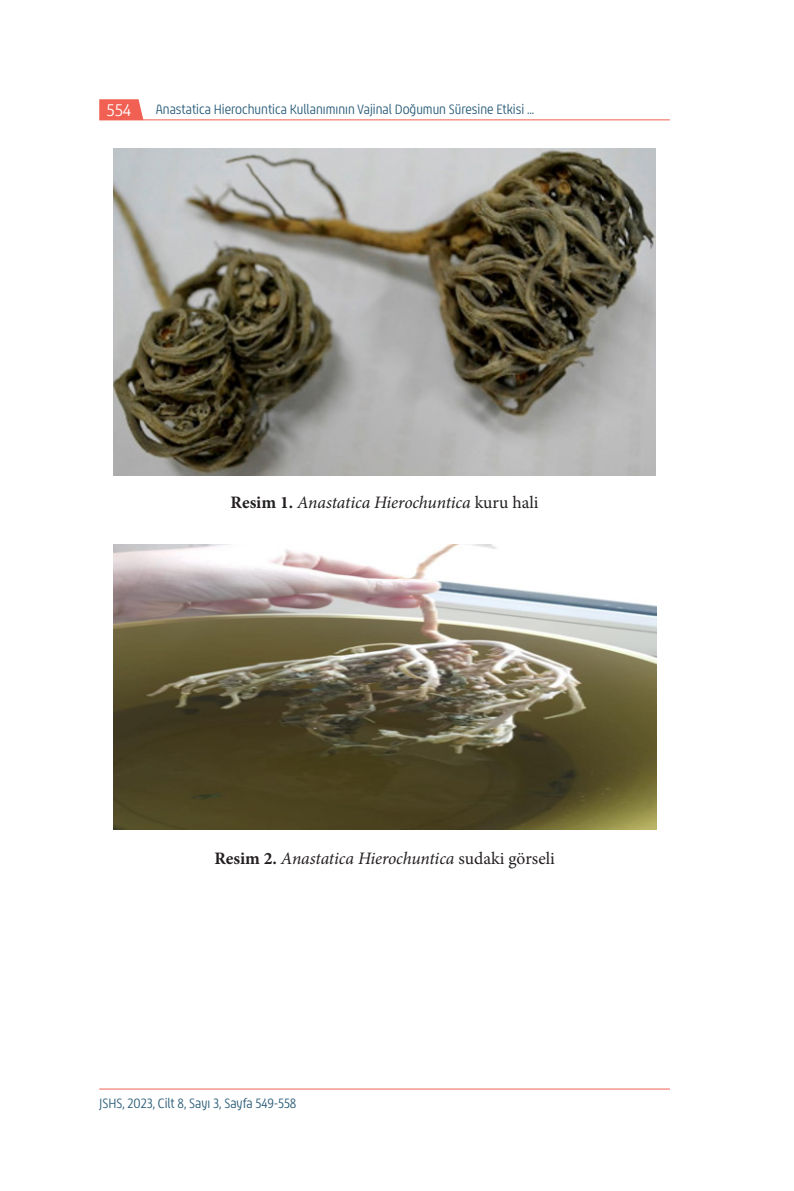
<style>
.page{position:relative;width:794px;height:1191px;background:#fff}
.page>*{position:absolute;margin:0;border:0;box-sizing:border-box;transform-origin:0 0}
.ANA_METİN{font:italic 17.5px "Minion Pro";letter-spacing:-.01em;color:#231f20}
.t1{font:17.5px "Chypre Nor Boo";color:#fff}
.t2{font:14px "Chypre Con Boo";color:#285b77}
.s1{font-weight:700;font-style:normal}
.s2{font-style:normal}
</style>
<div class="page">
<svg style="left:99px;top:99px;width:44px;height:21px"></svg>
<hr style="left:99px;top:120px;width:571px;height:1px;background:#f16153">
<hr style="left:99px;top:1088px;width:571px;height:1px;background:#f16153">
<img style="left:113px;top:544px;width:543px;height:285px">
<img style="left:113px;top:149px;width:543px;height:326px">
<p class="t1" style="left:106px;top:100px;width:26px">554</p>
<p class="t2" style="left:156px;top:101px;width:380px">Anastatica Hierochuntica Kullanımının Vajinal Doğumun Süresine Etkisi ...</p>
<p class="ANA_METİN" style="left:231px;top:490px;width:309px"><span class="s1">Resim 1.</span> Anastatica Hierochuntica <span class="s2">kuru hali</span></p>
<p class="ANA_METİN" style="left:214px;top:846px;width:342px"><span class="s1">Resim 2.</span> Anastatica Hierochuntica <span class="s2">sudaki görseli</span></p>
<p class="t2" style="left:99px;top:1095px;width:199px">JSHS, 2023, Cilt 8, Sayı 3, Sayfa 549-558</p>
</div>
